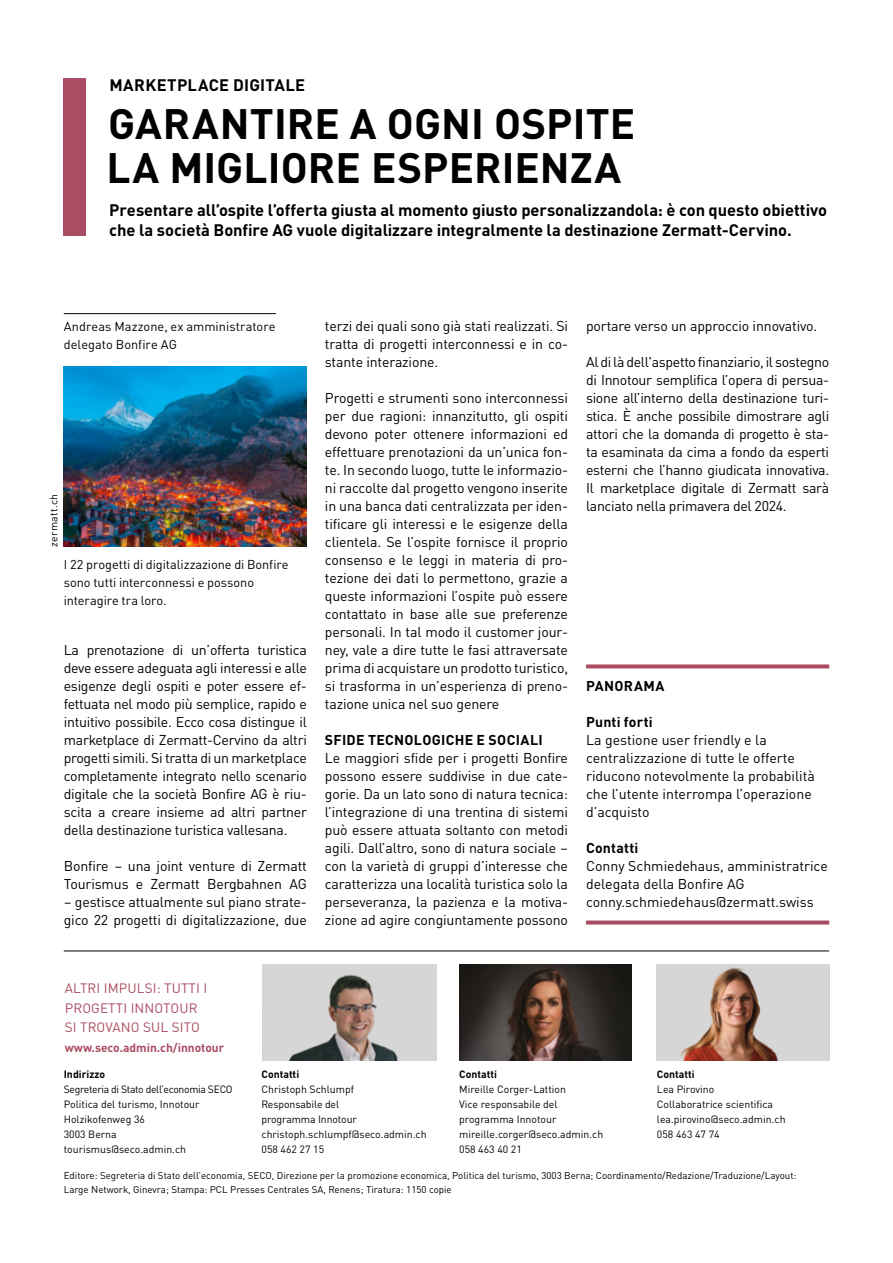
<style>
.page{position:relative;width:893px;height:1263px;background:#fff}
.page>*{position:absolute;margin:0;border:0;box-sizing:border-box;transform-origin:0 0}
.t1{font:700 42px/43.5px "DINOT";letter-spacing:.005em;color:#000}
.t2{font:700 16.5px/20.2px "DINOT";letter-spacing:-.005em;color:#000}
.t3{font:700 16.5px "DINOT";letter-spacing:.015em;color:#000}
.t4{font:14.1px/18px "DINOT";letter-spacing:-.01em;color:#000;text-align:justify}
.t5{font:700 14.1px "DINOT";letter-spacing:.02em;color:#000}
.t6{font:13.5px/19.5px "DINOT";letter-spacing:.01em;color:#aa4c61}
.t7{font:12.75px/18px "DINOT";color:#000}
.t8{font:700 12px "DINOT";color:#aa4c61}
.t9{font:10.5px/15px "DINOT";color:#000}
.t10{font:700 10.5px "DINOT";color:#000}
.t11{font:10.5px "DINOT";letter-spacing:.02em;color:#000}
.t12{font:9.75px/14.2px "DINOT";color:#000}
</style>
<div class="page">
<img style="left:64px;top:367px;width:243px;height:180px">
<hr style="left:64px;top:313px;width:212px;height:1px;background:#000">
<div style="left:64px;top:79px;width:22px;height:157px;background:#a84d63"></div>
<svg style="left:586px;top:664px;width:243px;height:4px"></svg>
<svg style="left:586px;top:920px;width:243px;height:4px"></svg>
<hr style="left:64px;top:951px;width:765px;height:1px;background:#000">
<img style="left:459px;top:964px;width:172px;height:96px">
<img style="left:263px;top:964px;width:174px;height:96px">
<img style="left:657px;top:964px;width:172px;height:96px">
<p class="t3" style="left:109px;top:73px;width:197px">MARKETPLACE DIGITALE</p>
<h1 class="t1" style="left:107px;top:98px;width:530px">GARANTIRE A OGNI OSPITE<br>LA MIGLIORE ESPERIENZA</h1>
<p class="t2" style="left:109px;top:198px;width:719px">Presentare all’ospite l’offerta giusta al momento giusto personalizzandola: è con questo obiettivo che la società Bonfire AG vuole digitalizzare integralmente la destinazione Zermatt-Cervino.</p>
<p class="t7" style="left:64px;top:316px;width:213px">Andreas Mazzone, ex amministratore delegato Bonfire AG</p>
<p class="t11" style="left:46px;top:547px;width:54px;rotate:-90deg">zermatt.ch</p>
<p class="t7" style="left:64px;top:555px;width:226px">I 22 progetti di digitalizzazione di Bonfire sono tutti interconnessi e possono interagire tra loro.</p>
<p class="t4" style="left:64px;top:639px;width:245px">La prenotazione di un’offerta turistica deve essere adeguata agli interessi e alle esigenze degli ospiti e poter essere ef&shy;fettuata nel modo più semplice, rapido e intuitivo possibile. Ecco cosa distingue il marketplace di Zermatt-Cervino da altri progetti simili. Si tratta di un marketplace completamente integrato nello scenario digitale che la società Bonfire AG è riu&shy;scita a creare insieme ad altri partner della destinazione turistica vallesana.</p>
<p class="t4" style="left:64px;top:856px;width:245px">Bonfire – una joint venture di Zermatt<br>Tourismus e Zermatt Bergbahnen AG</p>
<p class="t4" style="left:64px;top:892px;width:245px">– gestisce attualmente sul piano strate&shy;gico 22 progetti di digitalizzazione, due</p>
<p class="t4" style="left:325px;top:315px;width:245px">terzi dei quali sono già stati realizzati. Si tratta di progetti interconnessi e in co&shy;stante interazione.</p>
<p class="t4" style="left:325px;top:387px;width:245px">Progetti e strumenti sono interconnessi per due ragioni: innanzitutto, gli ospiti devono poter ottenere informazioni ed effettuare prenotazioni da un’unica fon&shy;te. In secondo luogo, tutte le informazio&shy;ni raccolte dal progetto vengono inserite in una banca dati centralizzata per iden&shy;tificare gli interessi e le esigenze della clientela. Se l’ospite fornisce il proprio consenso e le leggi in materia di pro&shy;tezione dei dati lo permettono, grazie a queste informazioni l’ospite può essere contattato in base alle sue preferenze personali. In tal modo il customer jour&shy;ney, vale a dire tutte le fasi attraversate prima di acquistare un prodotto turistico, si trasforma in un’esperienza di preno&shy;tazione unica nel suo genere</p>
<p class="t5" style="left:325px;top:729px;width:219px">SFIDE TECNOLOGICHE E SOCIALI</p>
<p class="t4" style="left:325px;top:748px;width:245px">Le maggiori sfide per i progetti Bonfire possono essere suddivise in due cate&shy;gorie. Da un lato sono di natura tecnica: l’integrazione di una trentina di sistemi può essere attuata soltanto con metodi agili. Dall’altro, sono di natura sociale – con la varietà di gruppi d’interesse che caratterizza una località turistica solo la perseveranza, la pazienza e la motiva&shy;zione ad agire congiuntamente possono</p>
<p class="t4" style="left:586px;top:315px;width:233px">portare verso un approccio innovativo.</p>
<p class="t4" style="left:586px;top:351px;width:245px">Al di là dell'aspetto finanziario, il sostegno di Innotour semplifica l’opera di persua&shy;sione all’interno della destinazione turi&shy;stica. È anche possibile dimostrare agli attori che la domanda di progetto è sta&shy;ta esaminata da cima a fondo da esperti esterni che l’hanno giudicata innovativa.<br>Il marketplace digitale di Zermatt sarà lanciato nella primavera del 2024.</p>
<p class="t5" style="left:586px;top:675px;width:80px">PANORAMA</p>
<p class="t5" style="left:586px;top:711px;width:68px">Punti forti</p>
<p class="t4" style="left:586px;top:730px;width:230px;text-align:left">La gestione user friendly e la centralizzazione di tutte le offerte riducono notevolmente la probabilità che l’utente interrompa l’operazione d’acquisto</p>
<p class="t5" style="left:586px;top:837px;width:54px">Contatti</p>
<p class="t4" style="left:586px;top:856px;width:243px;text-align:left">Conny Schmiedehaus, amministratrice delegata della Bonfire AG conny.schmiedehaus@zermatt.swiss</p>
<p class="t6" style="left:65px;top:977px;width:144px">ALTRI IMPULSI: TUTTI I<br>PROGETTI INNOTOUR<br>SI TROVANO SUL SITO</p>
<p class="t8" style="left:65px;top:1038px;width:161px">www.seco.admin.ch/innotour</p>
<p class="t10" style="left:64px;top:1066px;width:43px">Indirizzo</p>
<p class="t9" style="left:64px;top:1080px;width:170px">Segreteria di Stato dell’economia SECO<br>Politica del turismo, Innotour<br>Holzikofenweg 36<br>3003 Berna tourismus@seco.admin.ch</p>
<p class="t10" style="left:261px;top:1066px;width:39px">Contatti</p>
<p class="t9" style="left:261px;top:1080px;width:167px">Christoph Schlumpf<br>Responsabile del<br>programma Innotour christoph.schlumpf@seco.admin.ch<br>058 462 27 15</p>
<p class="t10" style="left:459px;top:1066px;width:39px">Contatti</p>
<p class="t9" style="left:459px;top:1080px;width:145px">Mireille Corger-Lattion<br>Vice responsabile del programma Innotour mireille.corger@seco.admin.ch<br>058 463 40 21</p>
<p class="t10" style="left:657px;top:1066px;width:39px">Contatti</p>
<p class="t9" style="left:657px;top:1080px;width:130px">Lea Pirovino<br>Collaboratrice scientifica lea.pirovino@seco.admin.ch<br>058 463 47 74</p>
<p class="t12" style="left:64px;top:1168px;width:734px">Editore: Segreteria di Stato dell’economia, SECO, Direzione per la promozione economica, Politica del turismo, 3003 Berna; Coordinamento/Redazione/Traduzione/Layout:<br>Large Network, Ginevra; Stampa: PCL Presses Centrales SA, Renens; Tiratura: 1150 copie</p>
</div>
